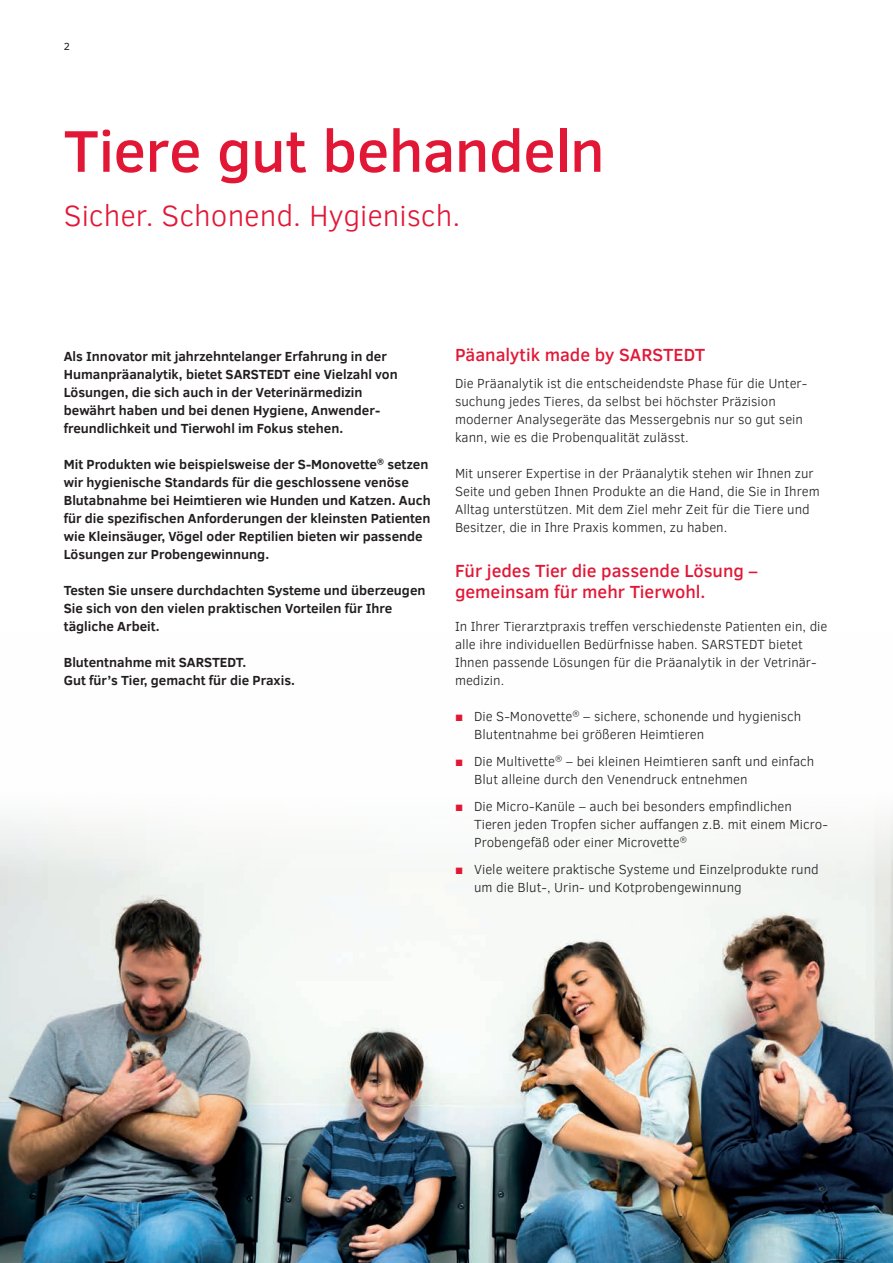
<style>
.page{position:relative;width:893px;height:1263px;background:#fff}
.page>*{position:absolute;margin:0;border:0;box-sizing:border-box;transform-origin:0 0}
.t1{font:500 60px "Clear Sans";letter-spacing:-.01em;color:#e21736}
.t2{font:300 30px "Clear Sans";color:#e21736}
.t3{font:500 18px/21px "Clear Sans";color:#e21736}
.t4{font:300 13.5px/18px "Clear Sans";color:#231f20}
.t5{font:700 13.5px/18px "Clear Sans";color:#231f20}
.t6{font:10.5px "Clear Sans";color:#231f20}
.s1{font-weight:400;color:#e21736}
</style>
<div class="page">
<img style="left:0;top:816px;width:893px;height:447px">
<p class="t6" style="left:64px;top:39px;width:8px">2</p>
<h1 class="t1" style="left:64px;top:109px;width:542px">Tiere gut behandeln</h1>
<h2 class="t2" style="left:64px;top:196px;width:398px">Sicher. Schonend. Hygienisch.</h2>
<p class="t5" style="left:64px;top:347px;width:336px">Als Innovator mit jahrzehntelanger Erfahrung in der Humanpräanalytik, bietet SARSTEDT eine Vielzahl von Lösungen, die sich auch in der Veterinärmedizin bewährt haben und bei denen Hygiene, Anwender&shy;freundlichkeit und Tierwohl im Fokus stehen.</p>
<p class="t5" style="left:64px;top:455px;width:368px">Mit Produkten wie beispielsweise der S-Monovette<sup>®</sup> setzen wir hygienische Standards für die geschlossene venöse Blutabnahme bei Heimtieren wie Hunden und Katzen. Auch für die spezifischen Anforderungen der kleinsten Patienten wie Kleinsäuger, Vögel oder Reptilien bieten wir passende Lösungen zur Probengewinnung.</p>
<p class="t5" style="left:64px;top:581px;width:363px">Testen Sie unsere durchdachten Systeme und überzeugen<br>Sie sich von den vielen praktischen Vorteilen für Ihre tägliche Arbeit.</p>
<p class="t5" style="left:64px;top:653px;width:233px">Blutentnahme mit SARSTEDT.<br>Gut für’s Tier, gemacht für die Praxis.</p>
<h3 class="t3" style="left:455px;top:344px;width:252px">Päanalytik made by SARSTEDT</h3>
<p class="t4" style="left:455px;top:374px;width:354px">Die Präanalytik ist die entscheidendste Phase für die Unter&shy;suchung jedes Tieres, da selbst bei höchster Präzision moderner Analysegeräte das Messergebnis nur so gut sein kann, wie es die Probenqualität zulässt.</p>
<p class="t4" style="left:455px;top:464px;width:366px">Mit unserer Expertise in der Präanalytik stehen wir Ihnen zur Seite und geben Ihnen Produkte an die Hand, die Sie in Ihrem Alltag unterstützen. Mit dem Ziel mehr Zeit für die Tiere und Besitzer, die in Ihre Praxis kommen, zu haben.</p>
<h3 class="t3" style="left:455px;top:560px;width:304px">Für jedes Tier die passende Lösung – gemeinsam für mehr Tierwohl.</h3>
<p class="t4" style="left:455px;top:617px;width:374px">In Ihrer Tierarztpraxis treffen verschiedenste Patienten ein, die alle ihre individuellen Bedürfnisse haben. SARSTEDT bietet Ihnen passende Lösungen für die Präanalytik in der Vetrinär&shy;medizin.</p>
<p class="t4" style="left:474px;top:707px;width:329px;text-indent:-19px"><span class="s1">■</span> Die S-Monovette<sup>®</sup> – sichere, schonende und hygienisch<br>Blutentnahme bei größeren Heimtieren</p>
<p class="t4" style="left:474px;top:752px;width:342px;text-indent:-19px"><span class="s1">■</span> Die Multivette<sup>®</sup> – bei kleinen Heimtieren sanft und einfach<br>Blut alleine durch den Venendruck entnehmen</p>
<p class="t4" style="left:474px;top:797px;width:355px;text-indent:-19px"><span class="s1">■</span> Die Micro-Kanüle – auch bei besonders empfindlichen<br>Tieren jeden Tropfen sicher auffangen z.B. mit einem Micro-<br>Probengefäß oder einer Microvette<sup>®</sup></p>
<p class="t4" style="left:474px;top:860px;width:346px;text-indent:-19px"><span class="s1">■</span> Viele weitere praktische Systeme und Einzelprodukte rund um die Blut-, Urin- und Kotprobengewinnung</p>
</div>
